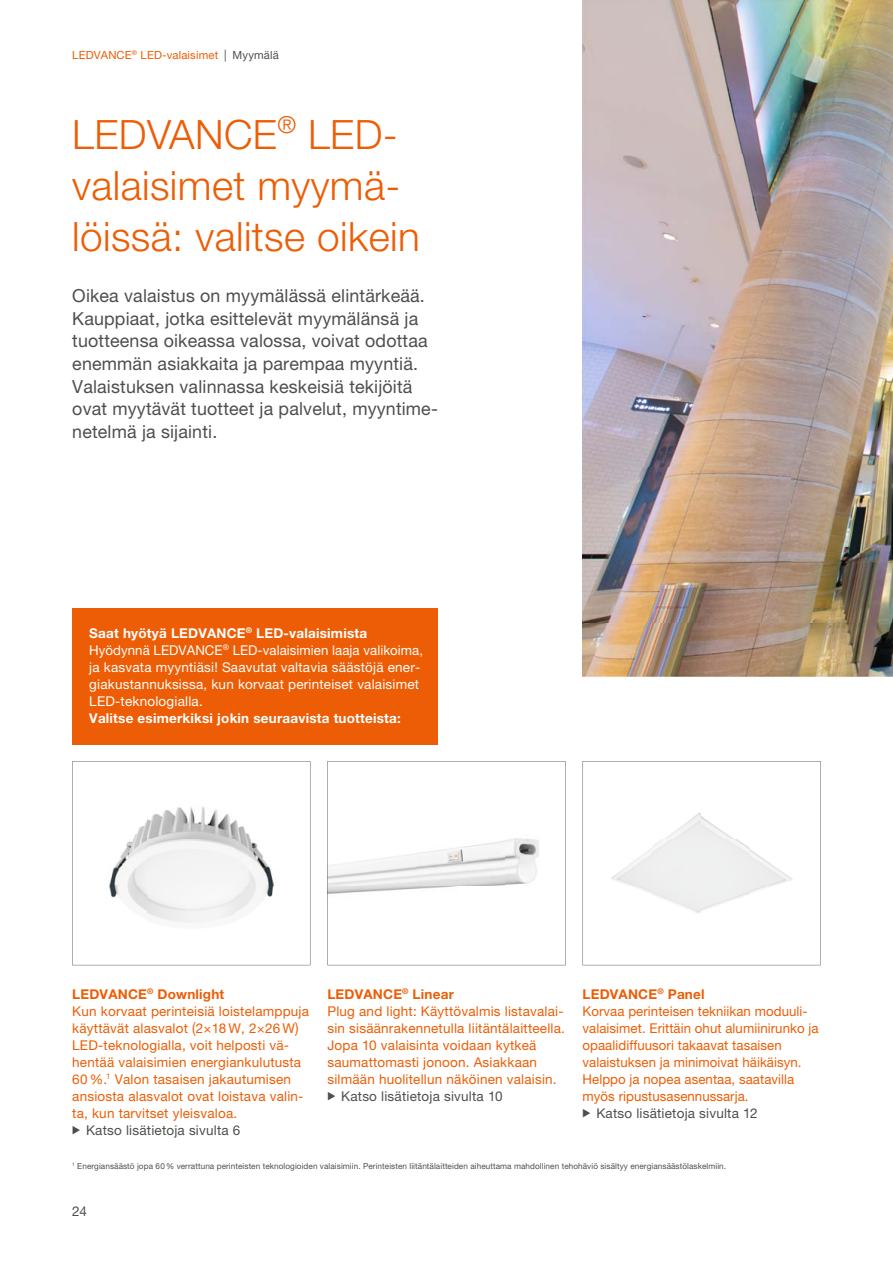
<style>
.page{position:relative;width:893px;height:1263px;background:#fff}
.page>*{position:absolute;margin:0;border:0;box-sizing:border-box;transform-origin:0 0}
.t1{font:300 40.5px/51px "Helvetica Neue LT Pro";letter-spacing:.01em;color:#ed5d05}
.t2{font:18px/22.6px "Helvetica Neue LT Pro";letter-spacing:.01em;color:#4e4e4d}
.t3{font:13.5px/17px "Helvetica Neue LT Pro";letter-spacing:.015em;color:#ed5d05}
.t4{font:13.5px/17px "Helvetica Neue LT Pro";letter-spacing:.015em;color:#fff}
.t5{font:13.5px "Helvetica Neue LT Pro";letter-spacing:.015em;color:#4e4e4d}
.t6{font:700 13.5px "Helvetica Neue LT Pro";letter-spacing:.015em;color:#fff}
.t7{font:11.25px "Helvetica Neue LT Pro";letter-spacing:.015em;color:#ed5d05}
.t8{font:8.25px "Helvetica Neue LT Pro";letter-spacing:.01em;color:#4e4e4d}
.s1{font-size:11.7px;color:#4e4e4d}
.s2{color:#4e4e4d}
.s3{font-weight:700}
.s4{font-size:15.15px}
</style>
<div class="page">
<img style="left:583px;top:0;width:310px;height:676px">
<svg style="left:583px;top:761px;width:238px;height:204px"></svg>
<svg style="left:327px;top:761px;width:239px;height:204px"></svg>
<svg style="left:72px;top:761px;width:238px;height:204px"></svg>
<div style="left:72px;top:608px;width:366px;height:136px;background:#ed5d05"></div>
<p class="t7" style="left:72px;top:51px;width:208px">LEDVANCE<sup>®</sup> LED-valaisimet <span class="s1">|</span> <span class="s2">Myymälä</span></p>
<h1 class="t1" style="left:72px;top:113px;width:349px">LEDVANCE<sup>®</sup> LED&shy;valaisimet myymä&shy;löissä: valitse oikein</h1>
<p class="t2" style="left:72px;top:286px;width:367px">Oikea valaistus on myymälässä elintärkeää.<br>Kauppiaat, jotka esittelevät myymälänsä ja tuotteensa oikeassa valossa, voivat odottaa enemmän asiakkaita ja parempaa myyntiä.<br>Valaistuksen valinnassa keskeisiä tekijöitä ovat myytävät tuotteet ja palvelut, myyntime&shy;netelmä ja sijainti.</p>
<p class="t4" style="left:89px;top:626px;width:335px"><span class="s3">Saat hyötyä LEDVANCE</span><sup>®</sup> <span class="s3">LED-valaisimista </span>Hyödynnä LEDVANCE<sup>®</sup> LED-valaisimien laaja valikoima, ja kasvata myyntiäsi! Saavutat valtavia säästöjä ener&shy;giakustannuksissa, kun korvaat perinteiset valaisimet LED-teknologialla.</p>
<p class="t6" style="left:89px;top:714px;width:313px">Valitse esimerkiksi jokin seuraavista tuotteista:</p>
<p class="t3" style="left:72px;top:987px;width:238px"><span class="s3">LEDVANCE</span><sup>®</sup> <span class="s3">Downlight<br></span>Kun korvaat perinteisiä loistelamppuja käyttävät alasvalot <span class="s4">(</span>2×18 W, 2×26 W<span class="s4">)<br></span>LED-teknologialla, voit helposti vä&shy;hentää valaisimien energiankulutusta 60 %.<sup>1</sup> Valon tasaisen jakautumisen ansiosta alasvalot ovat loistava valin&shy;ta, kun tarvitset yleisvaloa.</p>
<p class="t5" style="left:86px;top:1126px;width:156px">Katso lisätietoja sivulta 6</p>
<p class="t3" style="left:327px;top:987px;width:239px"><span class="s3">LEDVANCE</span><sup>®</sup> <span class="s3">Linear<br></span>Plug and light: Käyttövalmis listavalai&shy;sin sisäänrakennetulla liitäntälaitteella.<br>Jopa 10 valaisinta voidaan kytkeä saumattomasti jonoon. Asiakkaan silmään huolitellun näköinen valaisin.</p>
<p class="t5" style="left:341px;top:1092px;width:163px">Katso lisätietoja sivulta 10</p>
<p class="t3" style="left:583px;top:987px;width:238px"><span class="s3">LEDVANCE</span><sup>®</sup> <span class="s3">Panel<br></span>Korvaa perinteisen tekniikan moduuli&shy;valaisimet. Erittäin ohut alumiinirunko ja opaalidiffuusori takaavat tasaisen valaistuksen ja minimoivat häikäisyn.<br>Helppo ja nopea asentaa, saatavilla myös ripustusasennussarja.</p>
<p class="t5" style="left:596px;top:1109px;width:163px">Katso lisätietoja sivulta 12</p>
<p class="t8" style="left:72px;top:1163px;width:655px"><sup>1</sup> Energiansäästö jopa 60 % verrattuna perinteisten teknologioiden valaisimiin. Perinteisten liitäntälaitteiden aiheuttama mahdollinen tehohäviö sisältyy energiansäästölaskelmiin.</p>
<p class="t5" style="left:72px;top:1206px;width:16px">24</p>
</div>
